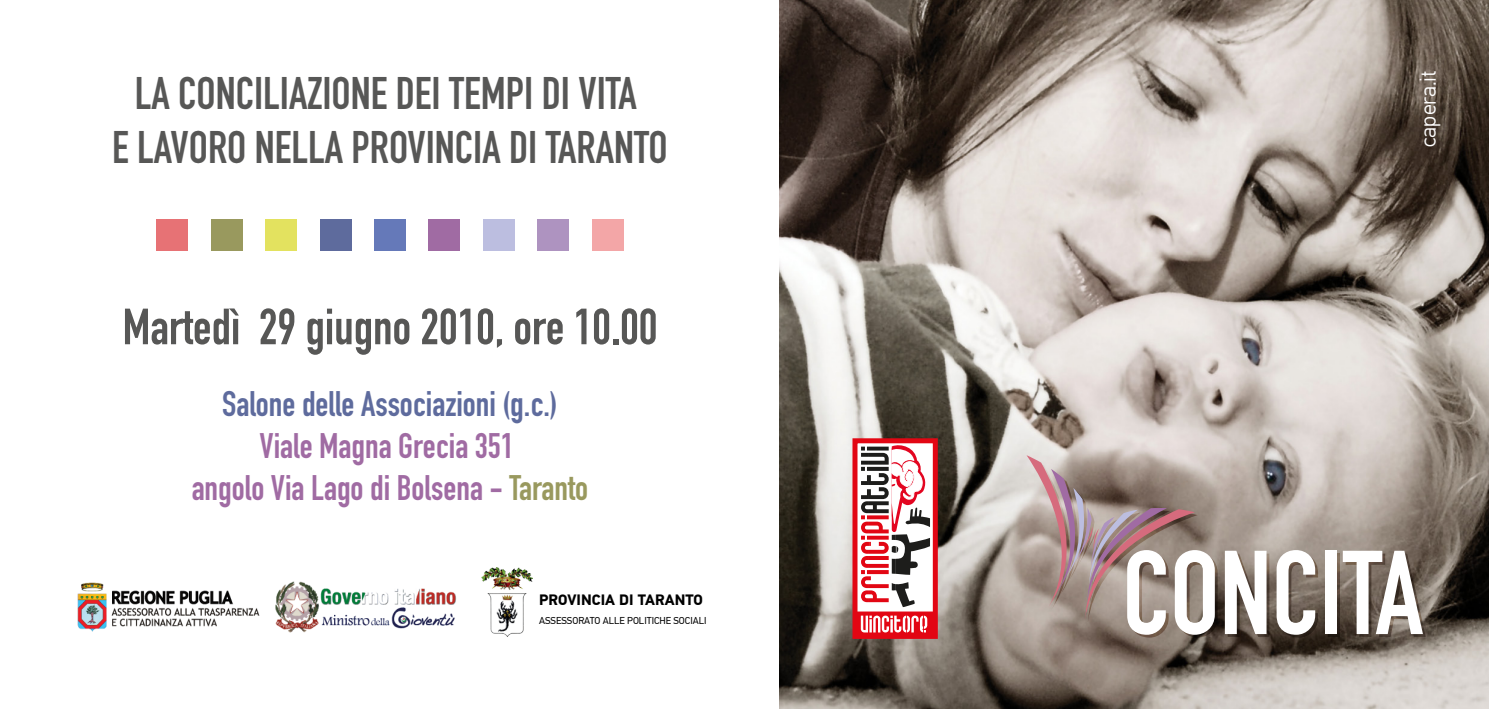
<style>
.page{position:relative;width:1489px;height:709px;background:#fff}
.page>*{position:absolute;margin:0;border:0;box-sizing:border-box;transform-origin:0 0}
.t1{font:50px "DIN Engschrift Std";color:#575756}
.t2{font:45px/54px "DIN Engschrift Std";color:#575756;text-align:center}
.t3{font:35px/42px "DIN Engschrift Std";color:#a06ba3;text-align:center}
.t4{font:35px "DIN Engschrift Std";color:#5e6b9d}
.t5{font:300 22.5px "PF Din Text Pro";color:#fff}
.t6{font:700 15px "PF Din Text Pro";color:#000}
.t7{font:10px "PF Din Text Pro";color:#000}
.s1{color:#99995e}
</style>
<div class="page">
<img style="left:780px;top:0;width:708px;height:709px">
<div style="left:156px;top:219px;width:32px;height:32px;background:#e77275"></div>
<div style="left:210px;top:219px;width:32px;height:32px;background:#99995e"></div>
<div style="left:265px;top:219px;width:32px;height:32px;background:#e3e25f"></div>
<div style="left:319px;top:219px;width:32px;height:32px;background:#5e6b9d"></div>
<div style="left:374px;top:219px;width:32px;height:32px;background:#6579b9"></div>
<div style="left:428px;top:219px;width:32px;height:32px;background:#a06ba3"></div>
<div style="left:483px;top:219px;width:32px;height:32px;background:#bcbee0"></div>
<div style="left:537px;top:219px;width:32px;height:32px;background:#ae93c0"></div>
<div style="left:592px;top:219px;width:32px;height:32px;background:#f3a6a7"></div>
<svg style="left:1327px;top:553px;width:12px;height:84px"></svg>
<svg style="left:1224px;top:550px;width:45px;height:87px"></svg>
<svg style="left:1276px;top:550px;width:41px;height:87px"></svg>
<div style="left:1325px;top:550px;width:11px;height:84px;background:#fff"></div>
<svg style="left:1342px;top:550px;width:83px;height:87px"></svg>
<svg style="left:1026px;top:455px;width:191px;height:182px;background:#ab9995"></svg>
<div style="left:852px;top:438px;width:85px;height:201px;background:#fff;border:5px solid #e20613"></div>
<svg style="left:861px;top:442px;width:69px;height:165px"></svg>
<div style="left:855px;top:611px;width:79px;height:25px;background:#e20613;border:1px solid #e20613"></div>
<svg style="left:860px;top:615px;width:67px;height:17px"></svg>
<img style="left:77px;top:581px;width:379px;height:52px">
<img style="left:481px;top:567px;width:51px;height:70px">
<p class="t2" style="left:112px;top:67px;width:557px">LA CONCILIAZIONE DEI TEMPI DI VITA<br>E LAVORO NELLA PROVINCIA DI TARANTO</p>
<p class="t1" style="left:122px;top:297px;width:536px">Martedì 29 giugno 2010, ore 10.00</p>
<p class="t4" style="left:222px;top:383px;width:337px">Salone delle Associazioni (g.c.)</p>
<p class="t3" style="left:192px;top:425px;width:398px">Viale Magna Grecia 351<br>angolo Via Lago di Bolsena - <span class="s1">Taranto</span></p>
<p class="t6" style="left:539px;top:590px;width:165px">PROVINCIA DI TARANTO</p>
<p class="t7" style="left:539px;top:614px;width:169px">ASSESSORATO ALLE POLITICHE SOCIALI</p>
<p class="t5" style="left:1414px;top:147px;width:78px;rotate:-90deg">capera.it</p>
</div>
